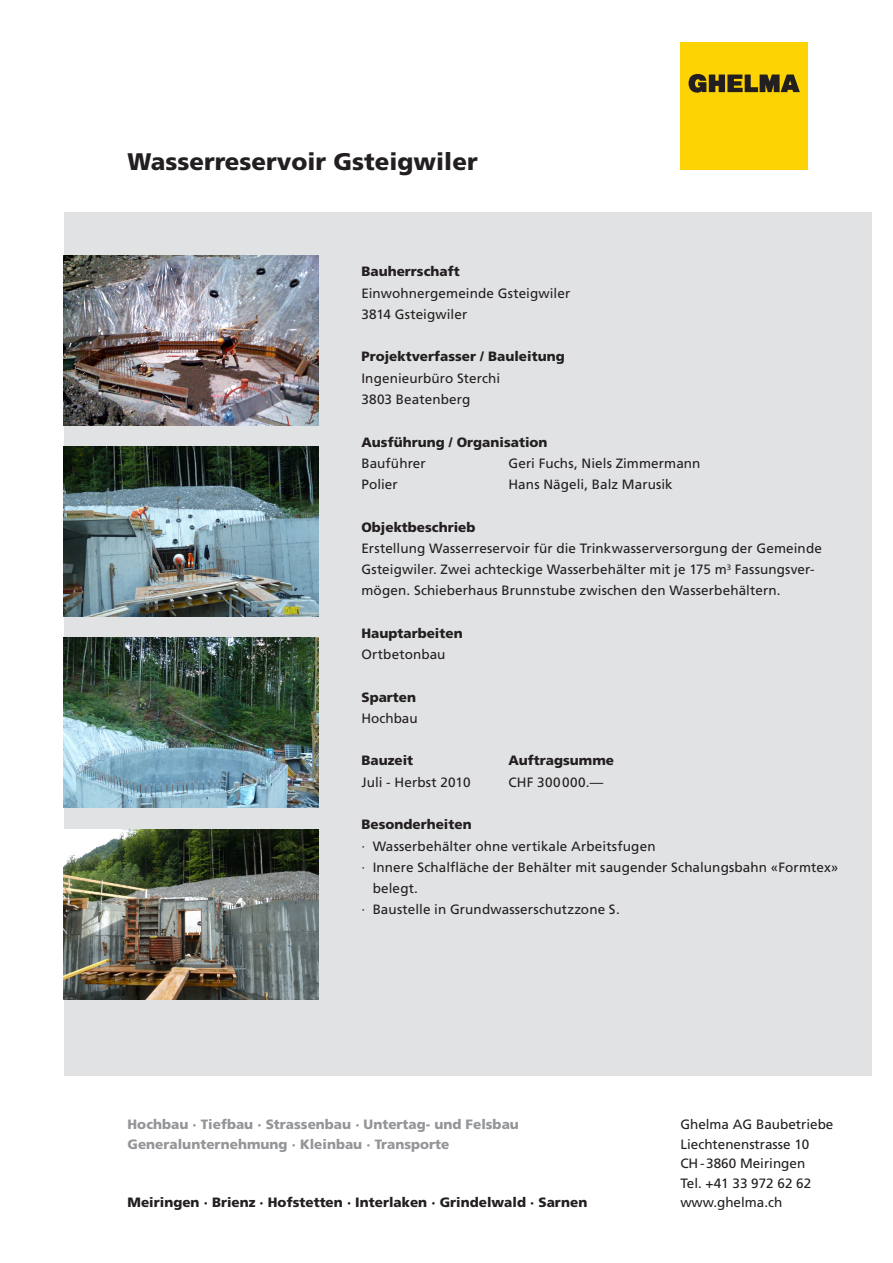
<style>
.page{position:relative;width:893px;height:1263px;background:#fff}
.page>*{position:absolute;margin:0;border:0;box-sizing:border-box;transform-origin:0 0}
.t1{font:900 24px "Frutiger LT Std";color:#231f20}
.Text{font:13.5px/21.3px "Frutiger LT Std";letter-spacing:.005em;color:#231f20}
.Text-2{font:900 13.5px "Frutiger LT Std";color:#231f20}
.t2{font:900 13.5px "Frutiger LT Std";color:#939598}
.Text-3{font:13.5px "Frutiger LT Std";letter-spacing:.035em;color:#231f20}
</style>
<div class="page">
<div style="left:64px;top:213px;width:808px;height:863px;background:#e1e2e4"></div>
<div style="left:680px;top:43px;width:128px;height:127px;background:#fed304"></div>
<svg style="left:688px;top:74px;width:112px;height:19px"></svg>
<img style="left:64px;top:255px;width:255px;height:170px">
<img style="left:64px;top:446px;width:255px;height:171px">
<img style="left:64px;top:638px;width:255px;height:170px">
<img style="left:64px;top:829px;width:255px;height:170px">
<p class="t1" style="left:128px;top:147px;width:352px">Wasserreservoir Gsteigwiler</p>
<p class="Text-2" style="left:361px;top:263px;width:100px">Bauherrschaft</p>
<p class="Text" style="left:361px;top:282px;width:210px">Einwohnergemeinde Gsteigwiler</p>
<p class="Text" style="left:361px;top:304px;width:107px">3814 Gsteigwiler</p>
<p class="Text-2" style="left:361px;top:349px;width:205px">Projektverfasser / Bauleitung</p>
<p class="Text" style="left:361px;top:367px;width:140px">Ingenieurbüro Sterchi</p>
<p class="Text" style="left:361px;top:389px;width:110px">3803 Beatenberg</p>
<p class="Text-2" style="left:361px;top:434px;width:188px">Ausführung / Organisation</p>
<p class="Text" style="left:361px;top:452px;width:66px">Bauführer</p>
<p class="Text" style="left:508px;top:452px;width:194px">Geri Fuchs, Niels Zimmermann</p>
<p class="Text" style="left:361px;top:474px;width:38px">Polier</p>
<p class="Text" style="left:508px;top:474px;width:166px">Hans Nägeli, Balz Marusik</p>
<p class="Text-2" style="left:361px;top:519px;width:116px">Objektbeschrieb</p>
<p class="Text" style="left:361px;top:537px;width:462px">Erstellung Wasserreservoir für die Trinkwasserversorgung der Gemeinde<br>Gsteigwiler. Zwei achteckige Wasserbehälter mit je 175 m<sup>3</sup> Fassungsver&shy;mögen. Schieberhaus Brunnstube zwischen den Wasserbehältern.</p>
<p class="Text-2" style="left:361px;top:625px;width:103px">Hauptarbeiten</p>
<p class="Text" style="left:361px;top:644px;width:86px">Ortbetonbau</p>
<p class="Text-2" style="left:361px;top:689px;width:56px">Sparten</p>
<p class="Text" style="left:361px;top:708px;width:58px">Hochbau</p>
<p class="Text-2" style="left:361px;top:752px;width:53px">Bauzeit</p>
<p class="Text-2" style="left:508px;top:752px;width:107px">Auftragsumme</p>
<p class="Text" style="left:361px;top:771px;width:111px">Juli - Herbst 2010</p>
<p class="Text-3" style="left:508px;top:774px;width:96px">CHF 300000.—</p>
<p class="Text-2" style="left:361px;top:816px;width:112px">Besonderheiten</p>
<p class="Text" style="left:361px;top:835px;width:296px">· Wasserbehälter ohne vertikale Arbeitsfugen</p>
<p class="Text" style="left:373px;top:856px;width:467px;text-indent:-11px">· Innere Schalfläche der Behälter mit saugender Schalungsbahn «Formtex» belegt.</p>
<p class="Text" style="left:361px;top:899px;width:260px">· Baustelle in Grundwasserschutzzone S.</p>
<p class="t2" style="left:128px;top:1116px;width:393px">Hochbau · Tiefbau · Strassenbau · Untertag- und Felsbau</p>
<p class="t2" style="left:128px;top:1136px;width:323px">Generalunternehmung · Kleinbau · Transporte</p>
<p class="Text-2" style="left:128px;top:1194px;width:461px">Meiringen · Brienz · Hofstetten · Interlaken · Grindelwald · Sarnen</p>
<p class="Text" style="left:680px;top:1114px;width:155px">Ghelma AG Baubetriebe</p>
<p class="Text" style="left:680px;top:1133px;width:131px">Liechtenenstrasse 10</p>
<p class="Text" style="left:680px;top:1153px;width:126px">CH-3860 Meiringen</p>
<p class="Text" style="left:680px;top:1172px;width:132px">Tel. +41 33 972 62 62</p>
<p class="Text" style="left:680px;top:1192px;width:104px">www.ghelma.ch</p>
</div>
